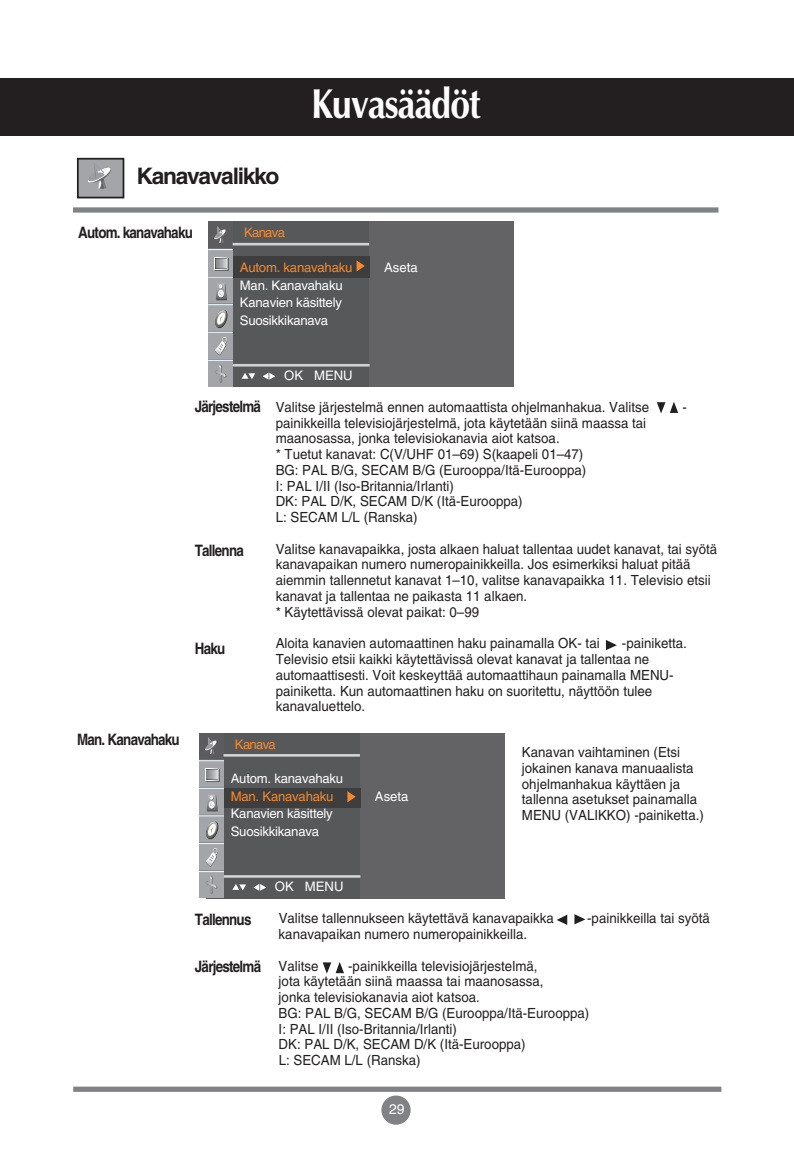
<style>
.page{position:relative;width:794px;height:1176px;background:#fff}
.page>*{position:absolute;margin:0;border:0;box-sizing:border-box;transform-origin:0 0}
.t1{font:700 42px "Optima";letter-spacing:-.03em;color:#fff;scale:.85 1}
.t2{font:700 22.75px "Helvetica";letter-spacing:-.055em;color:#231f20}
.t3{font:700 15.75px "Helvetica";letter-spacing:-.055em;color:#231f20;scale:.85 1}
.t4{font:14px/15.8px "Helvetica";color:#231f20;scale:.95 1}
.t5{font:14px "Helvetica";color:#fff}
.t6{font:13.12px/17.5px "Helvetica";letter-spacing:-.015em;color:#fff;text-align:justify}
.t7{font:13.12px "Helvetica";letter-spacing:-.015em;color:#f5892e}
</style>
<div class="page">
<div style="left:381px;top:1095px;width:29px;height:30px;background:#808285;border-radius:50%"></div>
<div style="left:0;top:78px;width:793px;height:58px;background:#231f20"></div>
<div style="left:73px;top:1087px;width:648px;height:5px;background:#808285"></div>
<div style="left:78px;top:159px;width:45px;height:39px;background:#a4a5a9"></div>
<hr style="left:78px;top:198px;width:45px;height:1px;background:#787a7d">
<svg style="left:88px;top:166px;width:23px;height:23px"></svg>
<div style="left:77px;top:158px;width:47px;height:40px;border:2px solid #231f20"></div>
<div style="left:73px;top:207px;width:645px;height:6px;background:#808285"></div>
<div style="left:215px;top:222px;width:293px;height:165px;background:#57585a"></div>
<svg style="left:241px;top:373px;width:14px;height:6px"></svg>
<svg style="left:262px;top:373px;width:13px;height:7px"></svg>
<div style="left:369px;top:222px;width:145px;height:165px;background:#636366"></div>
<div style="left:232px;top:256px;width:137px;height:21px;background:#3e3e3f"></div>
<div style="left:208px;top:222px;width:24px;height:165px;background:#a4a5a9"></div>
<div style="left:208px;top:222px;width:24px;height:27px;background:#5c5c5f"></div>
<svg style="left:208px;top:249px;width:24px;height:1px"></svg>
<svg style="left:208px;top:277px;width:24px;height:1px"></svg>
<svg style="left:215px;top:258px;width:13px;height:12px"></svg>
<svg style="left:214px;top:257px;width:13px;height:12px"></svg>
<svg style="left:208px;top:284px;width:24px;height:99px"></svg>
<svg style="left:214px;top:226px;width:12px;height:17px"></svg>
<hr style="left:232px;top:243px;width:137px;height:2px;background:#d1d2d4">
<hr style="left:233px;top:364px;width:136px;height:3px;background:#d1d2d4">
<svg style="left:356px;top:260px;width:8px;height:12px"></svg>
<div style="left:206px;top:733px;width:293px;height:165px;background:#57585a"></div>
<svg style="left:232px;top:884px;width:14px;height:6px"></svg>
<svg style="left:253px;top:884px;width:13px;height:7px"></svg>
<div style="left:360px;top:733px;width:145px;height:165px;background:#636366"></div>
<div style="left:223px;top:788px;width:137px;height:20px;background:#3e3e3f"></div>
<div style="left:199px;top:734px;width:24px;height:164px;background:#a4a5a9"></div>
<div style="left:199px;top:733px;width:24px;height:27px;background:#5c5c5f"></div>
<svg style="left:199px;top:787px;width:24px;height:2px"></svg>
<svg style="left:206px;top:769px;width:13px;height:12px"></svg>
<svg style="left:205px;top:768px;width:13px;height:12px"></svg>
<svg style="left:199px;top:795px;width:24px;height:99px"></svg>
<svg style="left:199px;top:737px;width:24px;height:24px"></svg>
<hr style="left:223px;top:754px;width:137px;height:3px;background:#d1d2d4">
<hr style="left:224px;top:875px;width:136px;height:3px;background:#d1d2d4">
<svg style="left:347px;top:791px;width:8px;height:11px"></svg>
<svg style="left:657px;top:402px;width:21px;height:11px"></svg>
<svg style="left:322px;top:962px;width:22px;height:12px"></svg>
<svg style="left:557px;top:915px;width:10px;height:10px"></svg>
<svg style="left:574px;top:914px;width:11px;height:10px"></svg>
<svg style="left:605px;top:640px;width:11px;height:10px"></svg>
<h2 class="t2" style="left:136px;top:168px;width:144px">Kanavavalikko</h2>
<p class="t3" style="left:78px;top:227px;width:136px">Autom. kanavahaku</p>
<p class="t7" style="left:244px;top:228px;width:42px">Kanava</p>
<h1 class="t1" style="left:311px;top:86px;width:201px">Kuvasäädöt</h1>
<p class="t7" style="left:240px;top:263px;width:114px">Autom. kanavahaku</p>
<p class="t6" style="left:240px;top:277px;width:104px">Man. Kanavahaku Kanavien käsittely Suosikkikanava</p>
<p class="t6" style="left:284px;top:368px;width:70px">OK MENU</p>
<p class="t6" style="left:384px;top:260px;width:35px">Aseta</p>
<p class="t3" style="left:77px;top:734px;width:122px">Man. Kanavahaku</p>
<p class="t3" style="left:195px;top:401px;width:79px">Järjestelmä</p>
<p class="t3" style="left:195px;top:544px;width:59px">Tallenna</p>
<p class="t3" style="left:195px;top:642px;width:37px">Haku</p>
<p class="t4" style="left:275px;top:400px;width:394px">Valitse järjestelmä ennen automaattista ohjelmanhakua. Valitse</p>
<p class="t4" style="left:682px;top:400px;width:6px">-</p>
<p class="t4" style="left:275px;top:416px;width:391px">painikkeilla televisiojärjestelmä, jota käytetään siinä maassa tai maanosassa, jonka televisiokanavia aiot katsoa.<br>* Tuetut kanavat: C(V/UHF 01–69) S(kaapeli 01–47)<br>BG: PAL B/G, SECAM B/G (Eurooppa/Itä-Eurooppa)<br>I: PAL I/II (Iso-Britannia/Irlanti)<br>DK: PAL D/K, SECAM D/K (Itä-Eurooppa)<br>L: SECAM L/L (Ranska)</p>
<p class="t4" style="left:275px;top:542px;width:466px">Valitse kanavapaikka, josta alkaen haluat tallentaa uudet kanavat, tai syötä kanavapaikan numero numeropainikkeilla. Jos esimerkiksi haluat pitää aiemmin tallennetut kanavat 1–10, valitse kanavapaikka 11. Televisio etsii kanavat ja tallentaa ne paikasta 11 alkaen.<br>* Käytettävissä olevat paikat: 0–99</p>
<p class="t4" style="left:275px;top:637px;width:342px">Aloita kanavien automaattinen haku painamalla OK- tai</p>
<p class="t4" style="left:275px;top:637px;width:434px;text-indent:346px">-painiketta.<br>Televisio etsii kaikki käytettävissä olevat kanavat ja tallentaa ne automaattisesti. Voit keskeyttää automaattihaun painamalla MENU&shy;painiketta. Kun automaattinen haku on suoritettu, näyttöön tulee kanavaluettelo.</p>
<p class="t7" style="left:235px;top:739px;width:42px">Kanava</p>
<p class="t6" style="left:230px;top:771px;width:114px">Autom. kanavahaku</p>
<p class="t7" style="left:230px;top:791px;width:104px">Man. Kanavahaku</p>
<p class="t6" style="left:230px;top:806px;width:104px">Kanavien käsittely<br>Suosikkikanava</p>
<p class="t6" style="left:375px;top:789px;width:35px">Aseta</p>
<p class="t4" style="left:521px;top:745px;width:193px">Kanavan vaihtaminen (Etsi jokainen kanava manuaalista ohjelmanhakua käyttäen ja tallenna asetukset painamalla<br>MENU (VALIKKO) -painiketta.)</p>
<p class="t3" style="left:195px;top:913px;width:68px">Tallennus</p>
<p class="t3" style="left:195px;top:961px;width:79px">Järjestelmä</p>
<p class="t6" style="left:275px;top:879px;width:70px">OK MENU</p>
<p class="t4" style="left:278px;top:912px;width:291px">Valitse tallennukseen käytettävä kanavapaikka</p>
<p class="t4" style="left:587px;top:912px;width:131px">-painikkeilla tai syötä</p>
<p class="t4" style="left:278px;top:928px;width:263px">kanavapaikan numero numeropainikkeilla.</p>
<p class="t4" style="left:278px;top:959px;width:44px">Valitse</p>
<p class="t4" style="left:278px;top:959px;width:328px;text-indent:69px">-painikkeilla televisiojärjestelmä,<br>jota käytetään siinä maassa tai maanosassa,<br>jonka televisiokanavia aiot katsoa.<br>BG: PAL B/G, SECAM B/G (Eurooppa/Itä-Eurooppa)<br>I: PAL I/II (Iso-Britannia/Irlanti)<br>DK: PAL D/K, SECAM D/K (Itä-Eurooppa)<br>L: SECAM L/L (Ranska)</p>
<p class="t5" style="left:389px;top:1104px;width:17px">29</p>
</div>
